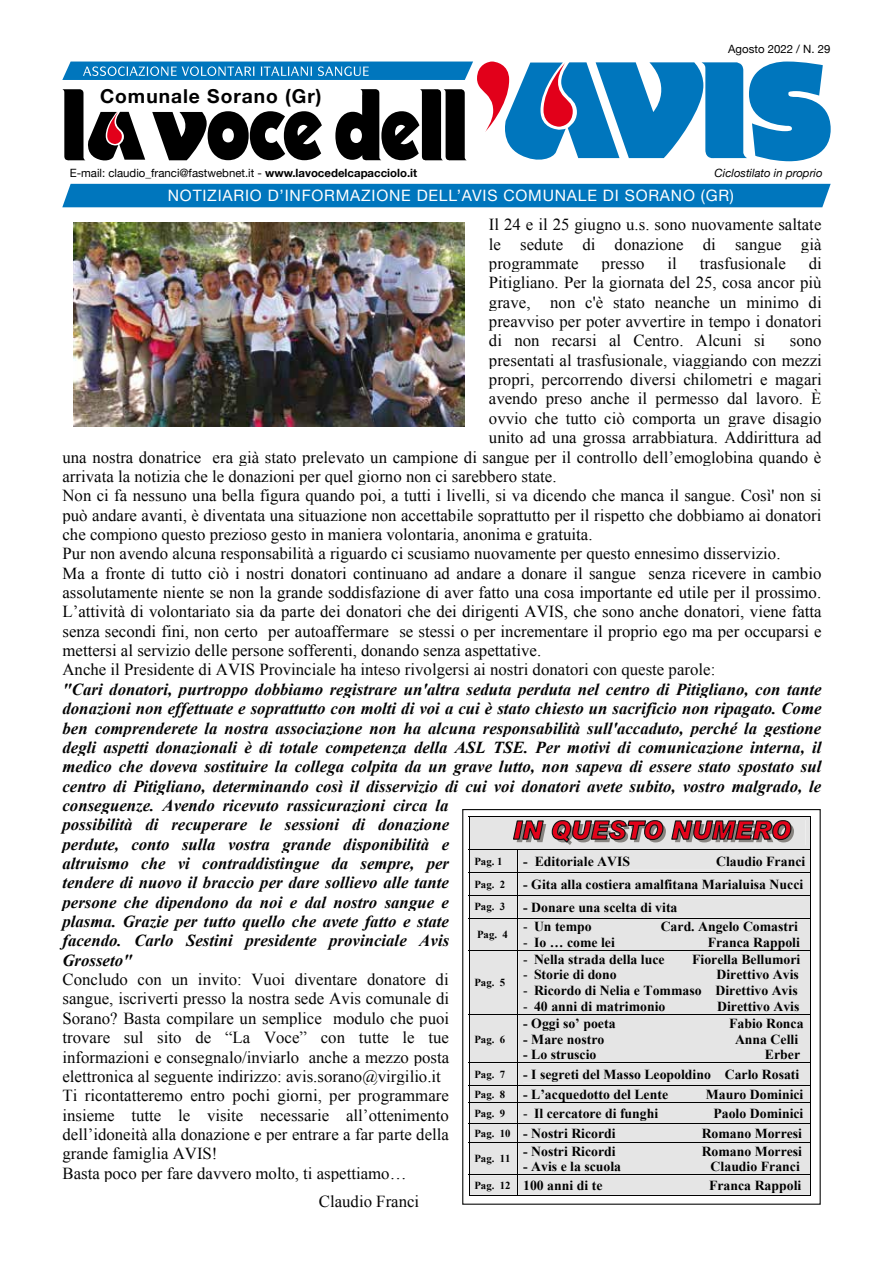
<style>
.page{position:relative;width:893px;height:1263px;background:#fff}
.page>*{position:absolute;margin:0;border:0;box-sizing:border-box;transform-origin:0 0}
.t1{font:700 19.2px "Helvetica Neue";letter-spacing:.05em;color:#000}
.t2{font:16.8px/19.4px "Times New Roman";color:#050505;text-align:justify}
.t3{font:italic 700 16.8px/19.4px "Times New Roman";color:#050505}
.t4{font:16.8px/19.4px "Times New Roman";color:#000;text-align:justify}
.t5{font:15.75px "Helvetica Neue";letter-spacing:.05em;color:#fff}
.t6{font:700 13.8px "Times New Roman";color:#000}
.t7{font:11.4px "Helvetica Neue";color:#000}
.t8{font:italic 11.4px "Helvetica Neue";color:#000}
.t9{font:700 10.8px "Times New Roman";letter-spacing:-.005em;color:#000}
.s1{font-weight:700}
.s2{font-weight:400}
.s3{font-size:10.8px}
</style>
<div class="page">
<img style="left:73px;top:223px;width:391px;height:204px">
<div style="left:462px;top:809px;width:359px;height:396px;border:1px solid #111211"></div>
<svg style="left:469px;top:816px;width:342px;height:380px;background:#d6d3d3"></svg>
<svg style="left:62px;top:62px;width:769px;height:99px"></svg>
<div style="left:62px;top:184px;width:769px;height:23px;background:#0076bd"></div>
<p class="t1" style="left:100px;top:81px;width:223px">Comunale Sorano (Gr)</p>
<p class="t7" style="left:728px;top:41px;width:104px">Agosto 2022 / N. 29</p>
<p class="t7" style="left:70px;top:165px;width:349px">E-mail: claudio_franci@fastwebnet.it - <span class="s1">www.lavocedelcapacciolo.it</span></p>
<p class="t8" style="left:715px;top:164px;width:109px">Ciclostilato in proprio</p>
<p class="t5" style="left:168px;top:184px;width:568px">NOTIZIARIO D’INFORMAZIONE DELL’AVIS COMUNALE DI SORANO (GR)</p>
<p class="t2" style="left:489px;top:215px;width:334px">Il 24 e il 25 giugno u.s. sono nuovamente saltate le sedute di donazione di sangue già programmate</p>
<p class="t2" style="left:489px;top:253px;width:334px;text-indent:320px">di Pitigliano. Per la giornata del 25, cosa ancor più grave, non c'è stato neanche un minimo di preavviso per poter avvertire in tempo i donatori di non recarsi al Centro. Alcuni si</p>
<p class="t2" style="left:602px;top:253px;width:45px">presso</p>
<p class="t2" style="left:667px;top:253px;width:11px">il</p>
<p class="t2" style="left:700px;top:253px;width:88px">trasfusionale</p>
<p class="t2" style="left:790px;top:331px;width:33px">sono</p>
<p class="t2" style="left:489px;top:350px;width:334px">presentati al trasfusionale, viaggiando con mezzi</p>
<p class="t2" style="left:489px;top:370px;width:334px">propri, percorrendo diversi chilometri e magari</p>
<p class="t2" style="left:489px;top:389px;width:334px">avendo preso anche il permesso dal lavoro. È</p>
<p class="t2" style="left:489px;top:408px;width:334px">ovvio che tutto ciò comporta un grave disagio</p>
<p class="t2" style="left:489px;top:428px;width:334px">unito ad una grossa arrabbiatura. Addirittura ad</p>
<p class="t2" style="left:62px;top:447px;width:760px">una nostra donatrice era già stato prelevato un campione di sangue per il controllo dell’emoglobina quando è</p>
<p class="t2" style="left:62px;top:466px;width:496px">arrivata la notizia che le donazioni per quel giorno non ci sarebbero state.</p>
<p class="t2" style="left:62px;top:486px;width:761px">Non ci fa nessuno una bella figura quando poi, a tutti i livelli, si va dicendo che manca il sangue. Così' non si</p>
<p class="t2" style="left:62px;top:505px;width:761px">può andare avanti, è diventata una situazione non accettabile soprattutto per il rispetto che dobbiamo ai donatori</p>
<p class="t2" style="left:62px;top:524px;width:532px">che compiono questo prezioso gesto in maniera volontaria, anonima e gratuita.</p>
<p class="t2" style="left:62px;top:544px;width:719px">Pur non avendo alcuna responsabilità a riguardo ci scusiamo nuovamente per questo ennesimo disservizio.</p>
<p class="t4" style="left:62px;top:563px;width:761px">Ma a fronte di tutto ciò i nostri donatori continuano ad andare a donare il sangue senza ricevere in cambio assolutamente niente se non la grande soddisfazione di aver fatto una cosa importante ed utile per il prossimo.<br>L’attività di volontariato sia da parte dei donatori che dei dirigenti AVIS, che sono anche donatori, viene fatta senza secondi fini, non certo per autoaffermare se stessi o per incrementare il proprio ego ma per occuparsi e mettersi al servizio delle persone sofferenti, donando senza aspettative.</p>
<p class="t2" style="left:62px;top:660px;width:654px">Anche il Presidente di AVIS Provinciale ha inteso rivolgersi ai nostri donatori con queste parole:</p>
<p class="t3" style="left:62px;top:679px;width:761px">"Cari donatori, purtroppo dobbiamo registrare un'altra seduta perduta nel centro di Pitigliano, con tante donazioni non effettuate e soprattutto con molti di voi a cui è stato chiesto un sacrificio non ripagato. Come ben comprenderete la nostra associazione non ha alcuna responsabilità sull'accaduto, perché la gestione degli aspetti donazionali è di totale competenza della ASL TSE. Per motivi di comunicazione interna, il medico che doveva sostituire la collega colpita da un grave lutto, non sapeva di essere stato spostato sul centro di Pitigliano, determinando così il disservizio di cui voi donatori avete subito, vostro malgrado, le conseguenze. Avendo ricevuto rassicurazioni circa la<br>possibilità di recuperare le sessioni di donazione<br>perdute, conto sulla vostra grande disponibilità e<br>altruismo che vi contraddistingue da sempre, per<br>tendere di nuovo il braccio per dare sollievo alle tante<br>persone che dipendono da noi e dal nostro sangue e<br>plasma. Grazie per tutto quello che avete fatto e state<br>facendo. Carlo Sestini presidente provinciale Avis<br>Grosseto"</p>
<p class="t2" style="left:62px;top:969px;width:388px;text-align:left">Concludo con un invito: Vuoi diventare donatore di sangue, iscriverti presso la nostra sede Avis comunale di Sorano? Basta compilare un semplice modulo che puoi trovare sul sito de “La Voce” con tutte le tue informazioni e consegnalo/inviarlo anche a mezzo posta elettronica al seguente indirizzo: avis.sorano@virgilio.it Ti ricontatteremo entro pochi giorni, per programmare insieme tutte le visite necessarie all’ottenimento dell’idoneità alla donazione e per entrare a far parte della grande famiglia AVIS!<br>Basta poco per fare davvero molto, ti aspettiamo…</p>
<p class="t2" style="left:319px;top:1191px;width:102px">Claudio Franci</p>
<p class="t9" style="left:474px;top:854px;width:30px">Pag. 1</p>
<p class="t6" style="left:523px;top:852px;width:108px">- Editoriale AVIS</p>
<p class="t6" style="left:716px;top:852px;width:91px">Claudio Franci</p>
<p class="t9" style="left:474px;top:877px;width:32px">Pag. 2</p>
<p class="t6" style="left:523px;top:875px;width:282px">- Gita alla costiera amalfitana Marialuisa Nucci</p>
<p class="t9" style="left:474px;top:899px;width:32px">Pag. 3</p>
<p class="t6" style="left:523px;top:897px;width:156px">- Donare una scelta di vita</p>
<p class="t9" style="left:477px;top:927px;width:32px">Pag. 4</p>
<p class="t6" style="left:523px;top:917px;width:70px"><span class="s2">-</span> Un tempo</p>
<p class="t6" style="left:661px;top:917px;width:139px">Card. Angelo Comastri</p>
<p class="t6" style="left:523px;top:933px;width:93px"><span class="s2">-</span> Io … come lei</p>
<p class="t6" style="left:708px;top:933px;width:94px">Franca Rappoli</p>
<p class="t6" style="left:523px;top:949px;width:143px"><span class="s2">-</span> Nella strada della luce</p>
<p class="t6" style="left:692px;top:949px;width:110px">Fiorella Bellumori</p>
<p class="t6" style="left:523px;top:965px;width:95px"><span class="s2">-</span> Storie di dono</p>
<p class="t6" style="left:716px;top:965px;width:84px">Direttivo Avis</p>
<p class="t6" style="left:523px;top:981px;width:276px"><span class="s2">-</span> Ricordo di Nelia e Tommaso Direttivo Avis</p>
<p class="t6" style="left:523px;top:997px;width:144px"><span class="s2">-</span> 40 anni di matrimonio</p>
<p class="t6" style="left:717px;top:997px;width:84px">Direttivo Avis</p>
<p class="t9" style="left:474px;top:975px;width:32px">Pag. 5</p>
<p class="t6" style="left:523px;top:1013px;width:94px">- Oggi so’ poeta</p>
<p class="t6" style="left:729px;top:1013px;width:76px">Fabio Ronca</p>
<p class="t6" style="left:523px;top:1029px;width:83px">- Mare nostro</p>
<p class="t6" style="left:735px;top:1029px;width:65px">Anna Celli</p>
<p class="t6" style="left:523px;top:1045px;width:75px">- Lo struscio</p>
<p class="t6" style="left:765px;top:1045px;width:37px">Erber</p>
<p class="t9" style="left:474px;top:1031px;width:32px">Pag. 6</p>
<p class="t9" style="left:474px;top:1067px;width:32px">Pag. 7</p>
<p class="t6" style="left:523px;top:1065px;width:278px">- I segreti del Masso Leopoldino Carlo Rosati</p>
<p class="t9" style="left:474px;top:1087px;width:32px">Pag. 8</p>
<p class="t6" style="left:523px;top:1085px;width:146px">- L’acquedotto del Lente</p>
<p class="t6" style="left:706px;top:1085px;width:99px">Mauro Dominici</p>
<p class="t9" style="left:474px;top:1105px;width:32px">Pag. 9</p>
<p class="t6" style="left:523px;top:1103px;width:137px"><span class="s2">-</span> Il cercatore di funghi</p>
<p class="t6" style="left:713px;top:1103px;width:92px">Paolo Dominici</p>
<p class="t6" style="left:474px;top:1124px;width:143px"><span class="s3">Pag. 10</span> - Nostri Ricordi</p>
<p class="t6" style="left:702px;top:1124px;width:102px">Romano Morresi</p>
<p class="t9" style="left:474px;top:1151px;width:38px">Pag. 11</p>
<p class="t6" style="left:523px;top:1141px;width:94px">- Nostri Ricordi</p>
<p class="t6" style="left:702px;top:1141px;width:102px">Romano Morresi</p>
<p class="t6" style="left:523px;top:1157px;width:99px">- Avis e la scuola</p>
<p class="t6" style="left:711px;top:1157px;width:91px">Claudio Franci</p>
<p class="t6" style="left:474px;top:1176px;width:130px"><span class="s3">Pag. 12</span> 100 anni di te</p>
<p class="t6" style="left:709px;top:1176px;width:94px">Franca Rappoli</p>
</div>
